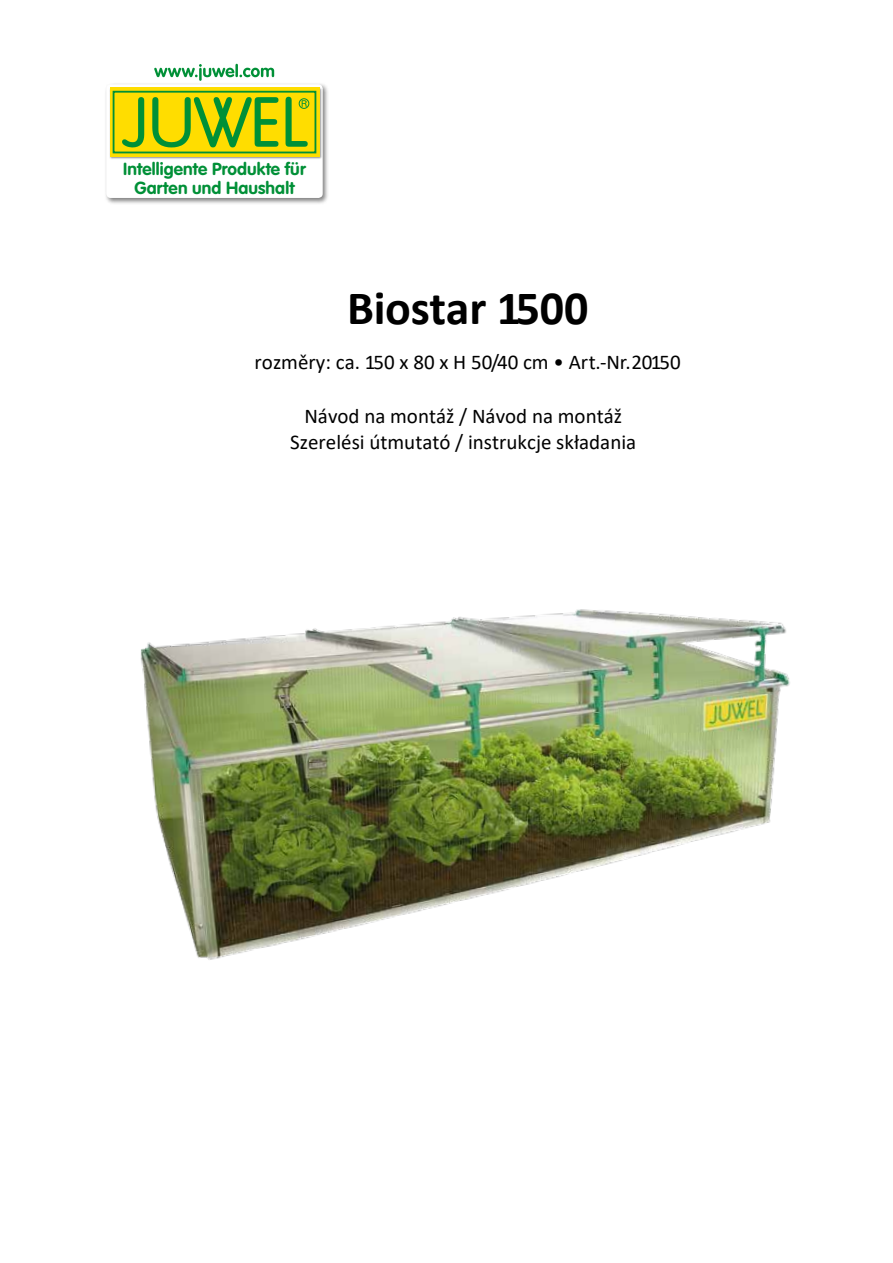
<style>
.page{position:relative;width:893px;height:1263px;background:#fff}
.page>*{position:absolute;margin:0;border:0;box-sizing:border-box;transform-origin:0 0}
.t1{font:700 48px "Calibri";letter-spacing:-.005em;color:#000}
.t2{font:21px/25.2px "Calibri";color:#000;text-align:center}
.t3{font:700 17.25px/18.9px "VAG Rounded Std";letter-spacing:.01em;color:#009037;text-align:center}
</style>
<div class="page">
<div style="left:104px;top:82px;width:225px;height:123px;background:#000;opacity:.5"></div>
<div style="left:106px;top:84px;width:217px;height:114px;background:#fff;border-radius:4px"></div>
<div style="left:109px;top:87px;width:214px;height:73px;background:#000;opacity:.5"></div>
<svg style="left:110px;top:88px;width:209px;height:69px;background:#f2d902"></svg>
<div style="left:113px;top:91px;width:203px;height:62px;border:2px solid #009037"></div>
<svg style="left:122px;top:97px;width:22px;height:50px"></svg>
<svg style="left:152px;top:97px;width:126px;height:50px;background:#a0c014"></svg>
<div style="left:299px;top:98px;width:10px;height:11px;border:1px solid #009037;border-radius:50%"></div>
<svg style="left:286px;top:97px;width:22px;height:50px"></svg>
<svg style="left:154px;top:64px;width:120px;height:17px"></svg>
<img style="left:140px;top:609px;width:650px;height:351px">
<p class="t3" style="left:123px;top:160px;width:184px">Intelligente Produkte für<br>Garten und Haushalt</p>
<h1 class="t1" style="left:347px;top:274px;width:243px">Biostar 1500</h1>
<p class="t2" style="left:255px;top:348px;width:427px">rozměry: ca. 150 x 80 x H 50/40 cm • Art.-Nr.20150</p>
<p class="t2" style="left:290px;top:403px;width:347px">Návod na montáž / Návod na montáž<br>Szerelési útmutató / instrukcje składania</p>
</div>
